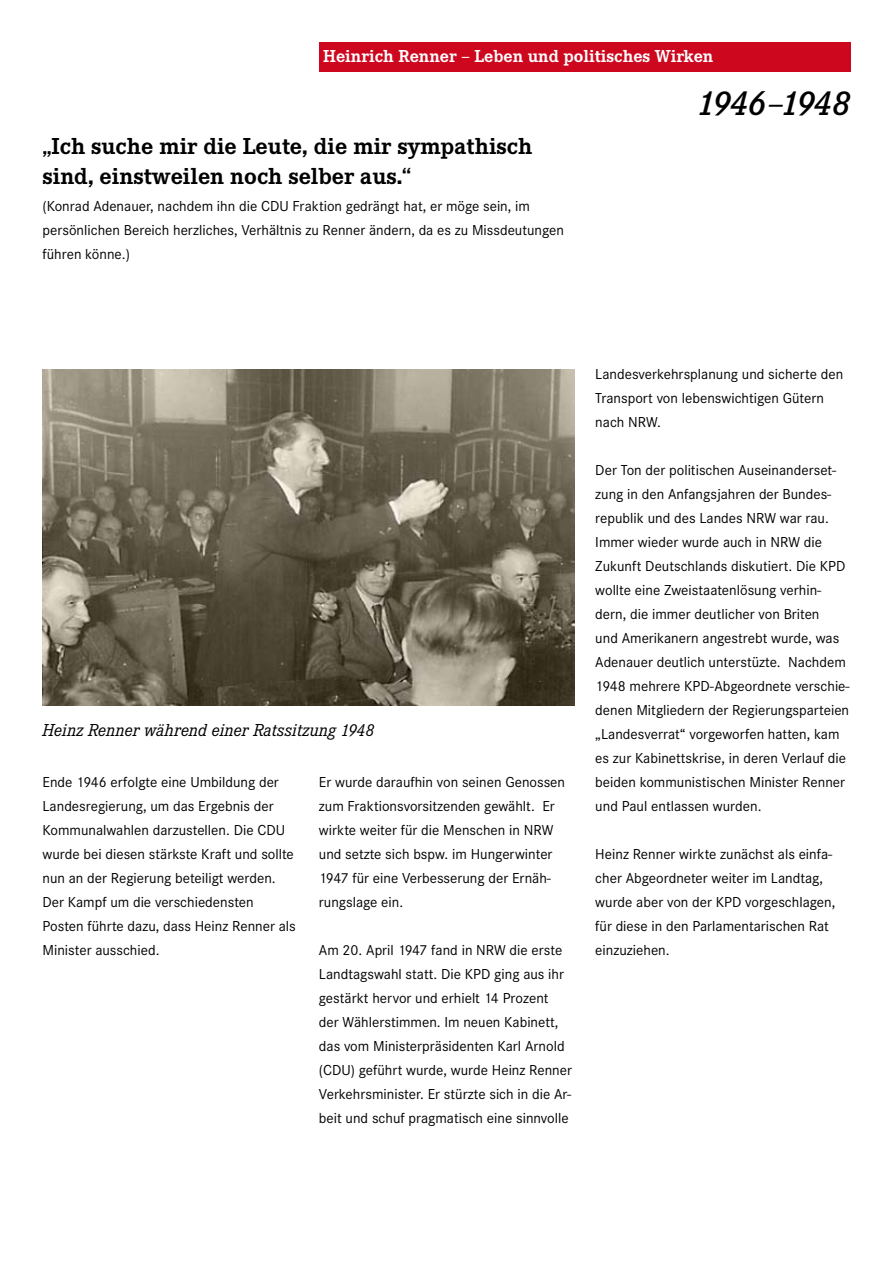
<style>
.page{position:relative;width:893px;height:1263px;background:#fff}
.page>*{position:absolute;margin:0;border:0;box-sizing:border-box;transform-origin:0 0}
.t1{font:italic 600 36px "Corporate E";letter-spacing:-.03em;color:#000}
.t2{font:700 24px/30px "Corporate E";color:#000}
.t3{font:700 18px "Corporate E";color:#fff}
.t4{font:italic 18px "Corporate E";color:#000}
.t5{font:15px/24px "Corporate S";color:#000}
</style>
<div class="page">
<div style="left:319px;top:43px;width:531px;height:29px;background:#cd071e"></div>
<img style="left:43px;top:370px;width:531px;height:336px">
<p class="t3" style="left:323px;top:46px;width:392px">Heinrich Renner – Leben und politisches Wirken</p>
<h1 class="t1" style="left:697px;top:83px;width:155px">1946–1948</h1>
<h2 class="t2" style="left:43px;top:131px;width:491px">„Ich suche mir die Leute, die mir sympathisch sind, einstweilen noch selber aus.“</h2>
<p class="t5" style="left:43px;top:194px;width:523px">(Konrad Adenauer, nachdem ihn die CDU Fraktion gedrängt hat, er möge sein, im persönlichen Bereich herzliches, Verhältnis zu Renner ändern, da es zu Missdeutungen führen könne.)</p>
<p class="t4" style="left:43px;top:721px;width:334px">Heinz Renner während einer Ratssitzung 1948</p>
<p class="t5" style="left:43px;top:770px;width:255px">Ende 1946 erfolgte eine Umbildung der Landesregierung, um das Ergebnis der Kommunalwahlen darzustellen. Die CDU wurde bei diesen stärkste Kraft und sollte nun an der Regierung beteiligt werden.<br>Der Kampf um die verschiedensten Posten führte dazu, dass Heinz Renner als Minister ausschied.</p>
<p class="t5" style="left:319px;top:770px;width:248px">Er wurde daraufhin von seinen Genossen zum Fraktionsvorsitzenden gewählt. Er wirkte weiter für die Menschen in NRW und setzte sich bspw. im Hungerwinter 1947 für eine Verbesserung der Ernäh&shy;rungslage ein.</p>
<p class="t5" style="left:319px;top:938px;width:255px">Am 20. April 1947 fand in NRW die erste Landtagswahl statt. Die KPD ging aus ihr gestärkt hervor und erhielt 14 Prozent der Wählerstimmen. Im neuen Kabinett, das vom Ministerpräsidenten Karl Arnold (CDU) geführt wurde, wurde Heinz Renner Verkehrsminister. Er stürzte sich in die Ar&shy;beit und schuf pragmatisch eine sinnvolle</p>
<p class="t5" style="left:595px;top:362px;width:249px">Landesverkehrsplanung und sicherte den<br>Transport von lebenswichtigen Gütern nach NRW.</p>
<p class="t5" style="left:595px;top:458px;width:256px">Der Ton der politischen Auseinanderset&shy;zung in den Anfangsjahren der Bundes&shy;republik und des Landes NRW war rau.<br>Immer wieder wurde auch in NRW die Zukunft Deutschlands diskutiert. Die KPD wollte eine Zweistaatenlösung verhin&shy;dern, die immer deutlicher von Briten<br>und Amerikanern angestrebt wurde, was Adenauer deutlich unterstüzte. Nachdem 1948 mehrere KPD-Abgeordnete verschie&shy;denen Mitgliedern der Regierungsparteien „Landesverrat“ vorgeworfen hatten, kam es zur Kabinettskrise, in deren Verlauf die beiden kommunistischen Minister Renner und Paul entlassen wurden.</p>
<p class="t5" style="left:595px;top:842px;width:241px">Heinz Renner wirkte zunächst als einfa&shy;cher Abgeordneter weiter im Landtag, wurde aber von der KPD vorgeschlagen, für diese in den Parlamentarischen Rat einzuziehen.</p>
</div>
